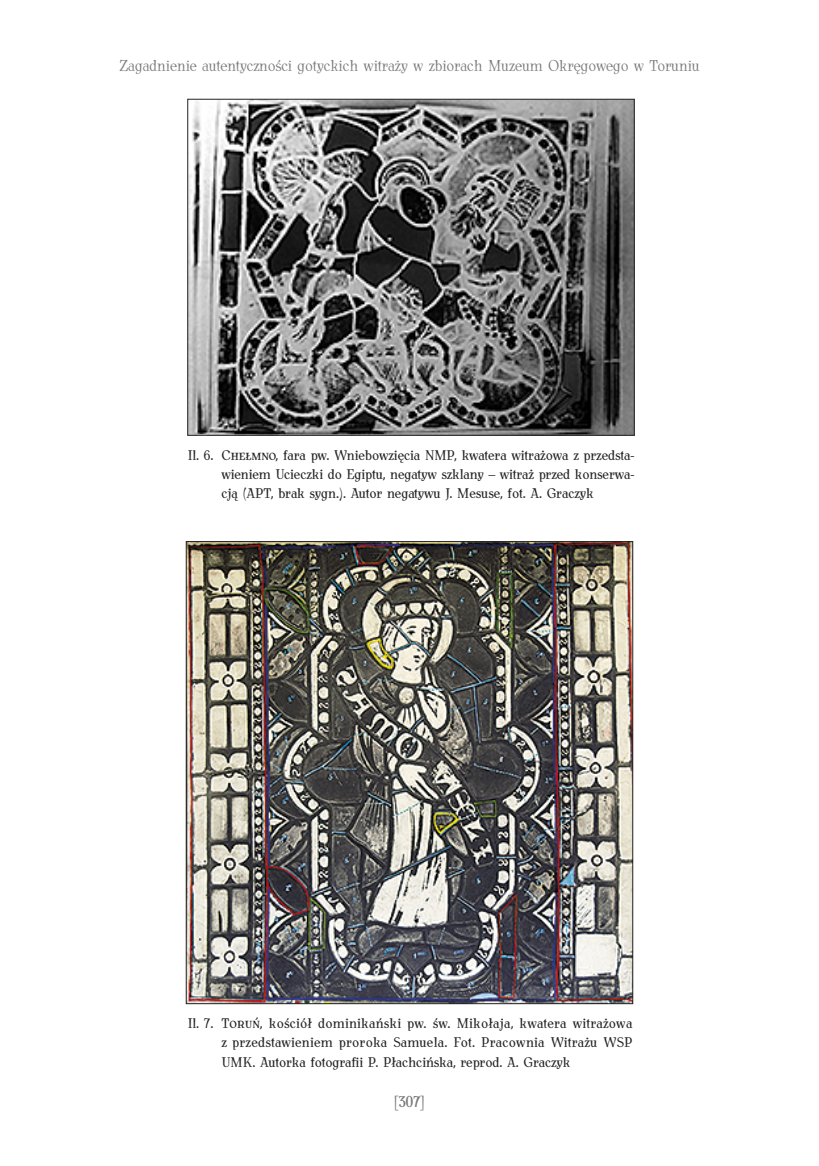
<style>
.page{position:relative;width:819px;height:1166px;background:#fff}
.page>*{position:absolute;margin:0;border:0;box-sizing:border-box;transform-origin:0 0}
.t1{font:300 15.75px "Antykwa Torunska Cond";letter-spacing:-.01em;color:#787878}
.t2{font:15.75px "Antykwa Torunska Cond Med";color:#787878}
.t3{font:14px/19.2px "Antykwa Torunska Cond";letter-spacing:-.01em;color:#222221;text-align:justify}
</style>
<div class="page">
<img style="left:189px;top:101px;width:443px;height:332px">
<div style="left:187px;top:99px;width:447px;height:336px;border:1px solid #222221"></div>
<img style="left:188px;top:543px;width:443px;height:459px">
<p class="t1" style="left:119px;top:54px;width:582px">Zagadnienie autentyczności gotyckich witraży w zbiorach Muzeum Okręgowego w Toruniu</p>
<p class="t3" style="left:221px;top:444px;width:414px;text-indent:-34px">Il. 6. Chełmno, fara pw. Wniebowzięcia NMP, kwatera witrażowa z przedsta&shy;wieniem Ucieczki do Egiptu, negatyw szklany – witraż przed konserwa&shy;cją (APT, brak sygn.). Autor negatywu J. Mesuse, fot. A. Graczyk</p>
<p class="t3" style="left:221px;top:1013px;width:413px;text-indent:-34px">Il. 7. Toruń, kościół dominikański pw. św. Mikołaja, kwatera witrażowa z przedstawieniem proroka Samuela. Fot. Pracownia Witrażu WSP UMK. Autorka fotografii P. Płachcińska, reprod. A. Graczyk</p>
<p class="t2" style="left:394px;top:1089px;width:31px">[307]</p>
</div>
